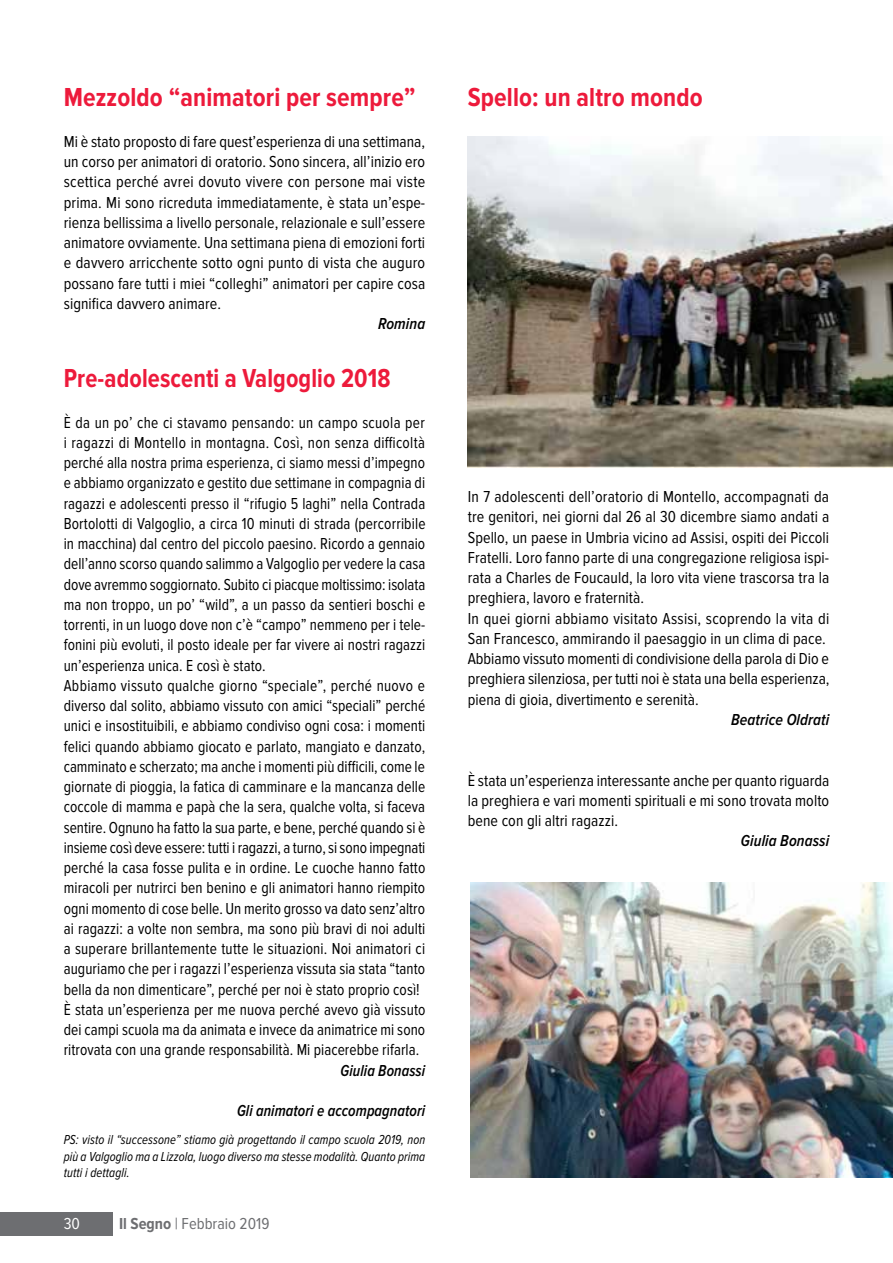
<style>
.page{position:relative;width:893px;height:1263px;background:#fff}
.page>*{position:absolute;margin:0;border:0;box-sizing:border-box;transform-origin:0 0}
.t1{font:700 27px "Proxima Nova Cond";letter-spacing:.005em;color:#ed1a3b}
.t2{font:700 27px "Proxima Nova Cond";letter-spacing:.005em;color:#ed1a3b;scale:.93 1}
.t3{font:16.5px/20.2px "Proxima Nova Cond";letter-spacing:.005em;color:#000;scale:.93 1}
.t4{font:16.5px/20.2px "Proxima Nova Cond";letter-spacing:.005em;color:#000;text-align:justify}
.t5{font:italic 600 16.5px "Proxima Nova Cond";letter-spacing:.005em;color:#000;scale:.93 1}
.t6{font:italic 600 16.5px "Proxima Nova Cond";letter-spacing:.005em;color:#000}
.t7{font:16.5px "Proxima Nova Cond";color:#6d6e71}
.t8{font:16.5px "Proxima Nova Cond";color:#fff}
.t9{font:italic 13.5px/16.2px "Proxima Nova Cond";letter-spacing:.005em;color:#000;text-align:justify;scale:.93 1}
.s1{font-weight:700}
</style>
<div class="page">
<div style="left:0;top:1212px;width:113px;height:23px;background:#6d6e71"></div>
<img style="left:468px;top:136px;width:425px;height:332px">
<img style="left:471px;top:882px;width:422px;height:296px">
<h1 class="t1" style="left:64px;top:82px;width:353px">Mezzoldo “animatori per sempre”</h1>
<p class="t4" style="left:64px;top:132px;width:363px">Mi è stato proposto di fare quest’esperienza di una settimana, un corso per animatori di oratorio. Sono sincera, all’inizio ero scettica perché avrei dovuto vivere con persone mai viste prima. Mi sono ricreduta immediatamente, è stata un’espe&shy;rienza bellissima a livello personale, relazionale e sull’essere animatore ovviamente. Una settimana piena di emozioni forti e davvero arricchente sotto ogni punto di vista che auguro possano fare tutti i miei “colleghi” animatori per capire cosa significa davvero animare.</p>
<p class="t6" style="left:378px;top:314px;width:49px">Romina</p>
<h1 class="t2" style="left:64px;top:363px;width:353px">Pre-adolescenti a Valgoglio 2018</h1>
<p class="t3" style="left:64px;top:412px;width:390px">È da un po’ che ci stavamo pensando: un campo scuola per i ragazzi di Montello in montagna. Così, non senza difficoltà perché alla nostra prima esperienza, ci siamo messi d’impegno e abbiamo organizzato e gestito due settimane in compagnia di ragazzi e adolescenti presso il “rifugio 5 laghi” nella Contrada Bortolotti di Valgoglio, a circa 10 minuti di strada (percorribile in macchina) dal centro del piccolo paesino. Ricordo a gennaio dell’anno scorso quando salimmo a Valgoglio per vedere la casa dove avremmo soggiornato. Subito ci piacque moltissimo: isolata ma non troppo, un po’ “wild”, a un passo da sentieri boschi e torrenti, in un luogo dove non c’è “campo” nemmeno per i tele&shy;fonini più evoluti, il posto ideale per far vivere ai nostri ragazzi un’esperienza unica. E così è stato.<br>Abbiamo vissuto qualche giorno “speciale”, perché nuovo e diverso dal solito, abbiamo vissuto con amici “speciali” perché unici e insostituibili, e abbiamo condiviso ogni cosa: i momenti felici quando abbiamo giocato e parlato, mangiato e danzato, camminato e scherzato; ma anche i momenti più difficili, come le giornate di pioggia, la fatica di camminare e la mancanza delle coccole di mamma e papà che la sera, qualche volta, si faceva sentire. Ognuno ha fatto la sua parte, e bene, perché quando si è insieme così deve essere: tutti i ragazzi, a turno, si sono impegnati perché la casa fosse pulita e in ordine. Le cuoche hanno fatto miracoli per nutrirci ben benino e gli animatori hanno riempito ogni momento di cose belle. Un merito grosso va dato senz’altro ai ragazzi: a volte non sembra, ma sono più bravi di noi adulti a superare brillantemente tutte le situazioni. Noi animatori ci auguriamo che per i ragazzi l’esperienza vissuta sia stata “tanto bella da non dimenticare”, perché per noi è stato proprio così!<br>È stata un’esperienza per me nuova perché avevo già vissuto dei campi scuola ma da animata e invece da animatrice mi sono ritrovata con una grande responsabilità. Mi piacerebbe rifarla.</p>
<p class="t5" style="left:341px;top:1061px;width:92px">Giulia Bonassi</p>
<p class="t5" style="left:237px;top:1101px;width:204px">Gli animatori e accompagnatori</p>
<p class="t9" style="left:64px;top:1132px;width:390px">PS: visto il “successone” stiamo già progettando il campo scuola 2019, non più a Valgoglio ma a Lizzola, luogo diverso ma stesse modalità. Quanto prima tutti i dettagli.</p>
<p class="t8" style="left:64px;top:1214px;width:18px">30</p>
<p class="t7" style="left:119px;top:1214px;width:152px"><span class="s1">Il Segno</span> | Febbraio 2019</p>
<h1 class="t1" style="left:468px;top:82px;width:237px">Spello: un altro mondo</h1>
<p class="t4" style="left:468px;top:487px;width:363px;text-align:left">In 7 adolescenti dell’oratorio di Montello, accompagnati da tre genitori, nei giorni dal 26 al 30 dicembre siamo andati a Spello, un paese in Umbria vicino ad Assisi, ospiti dei Piccoli Fratelli. Loro fanno parte di una congregazione religiosa ispi&shy;rata a Charles de Foucauld, la loro vita viene trascorsa tra la preghiera, lavoro e fraternità.<br>In quei giorni abbiamo visitato Assisi, scoprendo la vita di San Francesco, ammirando il paesaggio in un clima di pace.<br>Abbiamo vissuto momenti di condivisione della parola di Dio e preghiera silenziosa, per tutti noi è stata una bella esperienza, piena di gioia, divertimento e serenità.</p>
<p class="t6" style="left:731px;top:710px;width:99px">Beatrice Oldrati</p>
<p class="t4" style="left:468px;top:770px;width:363px">È stata un’esperienza interessante anche per quanto riguarda la preghiera e vari momenti spirituali e mi sono trovata molto bene con gli altri ragazzi.</p>
<p class="t6" style="left:741px;top:832px;width:90px">Giulia Bonassi</p>
</div>
